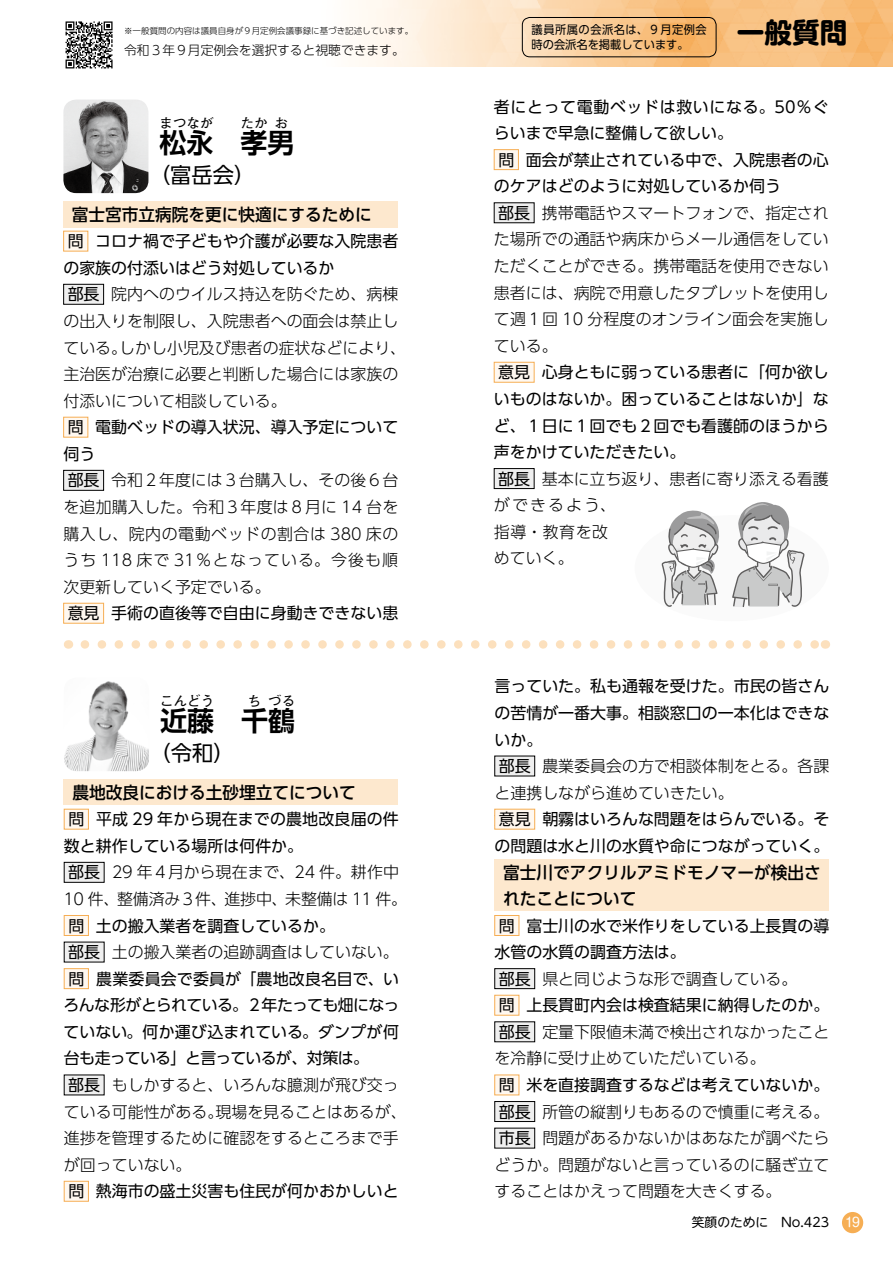
<style>
.page{position:relative;width:893px;height:1263px;background:#fff}
.page>*{position:absolute;margin:0;border:0;box-sizing:border-box;transform-origin:0 0}
.t1{font:700 27.6px "UD Shin M Go Pr 6";color:#000}
.t2{font:700 27px "UD Shin Go Pro De";color:#000}
.t3{font:21.3px "UD Shin Go Pro";color:#000}
.t4{font:500 16.95px/26.5px "UD Shin Go Pro";color:#000}
.t5{font:300 15.9px/26.5px "UD Shin Go Pro";color:#000}
.t6{font:15.9px/26.5px "UD Shin Go Pro";color:#000}
.t7{font:700 13.5px "UD Shin Go Pro De";color:#000}
.t8{font:300 12.75px "UD Shin Go Pro";color:#000}
.t9{font:12.75px "UD Shin M Go Pro";color:#000}
.t10{font:12.75px "Shin M Go Pr 6 N";color:#fff}
.t11{font:11.7px/14.5px "UD Shin Go Pro";letter-spacing:.025em;color:#000;scale:.96 1}
.t12{font:300 8.55px "UD Shin Go Pro";color:#000}
</style>
<div class="page">
<div style="left:842px;top:1212px;width:21px;height:21px;background:#f6ae54;border-radius:50%"></div>
<img style="left:358px;top:0;width:535px;height:67px">
<svg style="left:66px;top:21px;width:47px;height:47px"></svg>
<div style="left:522px;top:17px;width:195px;height:40px;border:1px solid #000;border-radius:8px"></div>
<svg style="left:85px;top:640px;width:731px;height:9px"></svg>
<div style="left:63px;top:201px;width:335px;height:27px;background:#fde8ce"></div>
<div style="left:494px;top:150px;width:24px;height:20px;background:#fff8f0"></div>
<div style="left:494px;top:149px;width:25px;height:21px;border:1px solid #f6ae54"></div>
<div style="left:494px;top:203px;width:40px;height:20px;background:#efefef"></div>
<div style="left:494px;top:362px;width:40px;height:20px;background:#fff8f0"></div>
<div style="left:494px;top:362px;width:40px;height:20px;border:1px solid #f6ae54"></div>
<div style="left:494px;top:469px;width:40px;height:19px;background:#efefef"></div>
<div style="left:494px;top:468px;width:40px;height:21px;border:1px solid #000"></div>
<div style="left:64px;top:231px;width:24px;height:20px;background:#fff8f0"></div>
<div style="left:63px;top:231px;width:25px;height:20px;border:1px solid #f6ae54"></div>
<div style="left:64px;top:284px;width:40px;height:20px;background:#efefef"></div>
<div style="left:63px;top:284px;width:41px;height:20px;border:1px solid #000"></div>
<div style="left:64px;top:417px;width:24px;height:20px;background:#fff8f0"></div>
<div style="left:63px;top:417px;width:25px;height:20px;border:1px solid #f6ae54"></div>
<div style="left:64px;top:470px;width:40px;height:20px;background:#efefef"></div>
<div style="left:63px;top:470px;width:41px;height:20px;border:1px solid #000"></div>
<div style="left:64px;top:603px;width:40px;height:20px;background:#fff8f0"></div>
<div style="left:63px;top:603px;width:41px;height:20px;border:1px solid #f6ae54"></div>
<img style="left:63px;top:100px;width:85px;height:93px">
<div style="left:494px;top:859px;width:335px;height:52px;background:#fde8ce"></div>
<div style="left:63px;top:779px;width:335px;height:26px;background:#fde8ce"></div>
<div style="left:495px;top:756px;width:40px;height:20px;background:#efefef"></div>
<div style="left:495px;top:809px;width:40px;height:20px;background:#fff8f0"></div>
<div style="left:494px;top:809px;width:41px;height:20px;border:1px solid #f6ae54"></div>
<div style="left:495px;top:915px;width:24px;height:20px;background:#fff8f0"></div>
<div style="left:494px;top:915px;width:25px;height:21px;border:1px solid #f6ae54"></div>
<div style="left:495px;top:969px;width:40px;height:20px;background:#efefef"></div>
<div style="left:494px;top:968px;width:41px;height:21px;border:1px solid #000"></div>
<div style="left:495px;top:995px;width:24px;height:20px;background:#fff8f0"></div>
<div style="left:494px;top:995px;width:25px;height:20px;border:1px solid #f6ae54"></div>
<div style="left:495px;top:1022px;width:40px;height:20px;background:#efefef"></div>
<div style="left:495px;top:1075px;width:24px;height:20px;background:#fff8f0"></div>
<div style="left:495px;top:1101px;width:40px;height:20px;background:#efefef"></div>
<div style="left:494px;top:1101px;width:41px;height:21px;border:1px solid #000"></div>
<div style="left:495px;top:1128px;width:40px;height:20px;background:#efefef"></div>
<div style="left:64px;top:809px;width:24px;height:20px;background:#fff8f0"></div>
<div style="left:64px;top:809px;width:25px;height:20px;border:1px solid #f6ae54"></div>
<div style="left:64px;top:862px;width:40px;height:20px;background:#efefef"></div>
<div style="left:64px;top:862px;width:40px;height:20px;border:1px solid #000"></div>
<div style="left:64px;top:915px;width:24px;height:20px;background:#fff8f0"></div>
<div style="left:64px;top:915px;width:25px;height:21px;border:1px solid #f6ae54"></div>
<div style="left:64px;top:942px;width:40px;height:20px;background:#efefef"></div>
<div style="left:64px;top:969px;width:24px;height:20px;background:#fff8f0"></div>
<div style="left:64px;top:968px;width:25px;height:21px;border:1px solid #f6ae54"></div>
<div style="left:64px;top:1075px;width:40px;height:20px;background:#efefef"></div>
<div style="left:64px;top:1181px;width:24px;height:20px;background:#fff8f0"></div>
<div style="left:64px;top:1181px;width:25px;height:20px;border:1px solid #f6ae54"></div>
<img style="left:64px;top:681px;width:85px;height:90px">
<div style="left:635px;top:515px;width:194px;height:106px;background:#fafafa;border-radius:50%"></div>
<svg style="left:661px;top:510px;width:58px;height:97px"></svg>
<svg style="left:732px;top:502px;width:73px;height:105px"></svg>
<p class="t12" style="left:124px;top:24px;width:291px">※一般質問の内容は議員自身が９月定例会議事録に基づき記述しています。</p>
<p class="t8" style="left:124px;top:39px;width:282px">令和３年９月定例会を選択すると視聴できます。</p>
<p class="t7" style="left:160px;top:112px;width:55px">まつなが</p>
<h2 class="t2" style="left:160px;top:121px;width:55px">松永</h2>
<p class="t7" style="left:241px;top:112px;width:28px">たか</p>
<p class="t7" style="left:274px;top:112px;width:15px">お</p>
<h2 class="t2" style="left:241px;top:121px;width:55px">孝男</h2>
<h3 class="t3" style="left:149px;top:158px;width:108px">（富岳会）</h3>
<p class="t4" style="left:72px;top:201px;width:302px">富士宮市立病院を更に快適にするために</p>
<p class="t6" style="left:63px;top:227px;width:336px">問　コロナ禍で子どもや介護が必要な入院患者の家族の付添いはどう対処しているか</p>
<p class="t5" style="left:63px;top:280px;width:344px">部長　院内へのウイルス持込を防ぐため、病棟の出入りを制限し、入院患者への面会は禁止している。しかし小児及び患者の症状などにより、主治医が治療に必要と判断した場合には家族の付添いについて相談している。</p>
<p class="t6" style="left:63px;top:413px;width:336px">問　電動ベッドの導入状況、導入予定について伺う</p>
<p class="t5" style="left:63px;top:467px;width:336px;text-align:justify">部長　令和２年度には３台購入し、その後６台を追加購入した。令和３年度は８月に 14 台を購入し、院内の電動ベッドの割合は 380 床のうち 118 床で 31％となっている。今後も順次更新していく予定でいる。</p>
<p class="t6" style="left:63px;top:600px;width:336px">意見　手術の直後等で自由に身動きできない患</p>
<p class="t6" style="left:68px;top:227px;width:17px">問</p>
<p class="t6" style="left:68px;top:281px;width:33px">部長</p>
<p class="t6" style="left:68px;top:413px;width:17px">問</p>
<p class="t6" style="left:68px;top:467px;width:33px">部長</p>
<p class="t6" style="left:68px;top:599px;width:33px">意見</p>
<p class="t7" style="left:160px;top:690px;width:55px">こんどう</p>
<h2 class="t2" style="left:160px;top:699px;width:55px">近藤</h2>
<h3 class="t3" style="left:150px;top:736px;width:87px">（令和）</h3>
<p class="t7" style="left:248px;top:690px;width:15px">ち</p>
<p class="t7" style="left:268px;top:690px;width:28px">づる</p>
<h2 class="t2" style="left:241px;top:699px;width:55px">千鶴</h2>
<p class="t4" style="left:72px;top:779px;width:285px">農地改良における土砂埋立てについて</p>
<p class="t6" style="left:64px;top:805px;width:336px">問　平成 29 年から現在までの農地改良届の件数と耕作している場所は何件か。</p>
<p class="t5" style="left:64px;top:858px;width:345px">部長　29 年４月から現在まで、24 件。耕作中<br>10 件、整備済み３件、進捗中、未整備は 11 件。</p>
<p class="t6" style="left:64px;top:912px;width:273px">問　土の搬入業者を調査しているか。</p>
<p class="t5" style="left:64px;top:938px;width:336px">部長　土の搬入業者の追跡調査はしていない。</p>
<p class="t6" style="left:64px;top:965px;width:337px;text-align:justify">問　農業委員会で委員が「農地改良名目で、いろんな形がとられている。２年たっても畑になっていない。何か運び込まれている。ダンプが何台も走っている」と言っているが、対策は。</p>
<p class="t5" style="left:64px;top:1071px;width:344px">部長　もしかすると、いろんな臆測が飛び交っている可能性がある。現場を見ることはあるが、進捗を管理するために確認をするところまで手が回っていない。</p>
<p class="t6" style="left:64px;top:1177px;width:336px">問　熱海市の盛土災害も住民が何かおかしいと</p>
<p class="t6" style="left:68px;top:805px;width:17px">問</p>
<p class="t6" style="left:68px;top:859px;width:33px">部長</p>
<p class="t6" style="left:68px;top:912px;width:33px">問部長問</p>
<p class="t6" style="left:68px;top:1071px;width:33px">部長</p>
<p class="t6" style="left:68px;top:1177px;width:17px">問</p>
<p class="t11" style="left:532px;top:22px;width:184px">議員所属の会派名は、９月定例会時の会派名を掲載しています。</p>
<h1 class="t1" style="left:737px;top:9px;width:112px">一般質問</h1>
<p class="t6" style="left:494px;top:93px;width:336px">者にとって電動ベッドは救いになる。50％ぐらいまで早急に整備して欲しい。<br>問　面会が禁止されている中で、入院患者の心のケアはどのように対処しているか伺う</p>
<p class="t5" style="left:494px;top:199px;width:336px;text-align:justify">部長　携帯電話やスマートフォンで、指定された場所での通話や病床からメール通信をしていただくことができる。携帯電話を使用できない患者には、病院で用意したタブレットを使用して週１回 10 分程度のオンライン面会を実施している。</p>
<p class="t6" style="left:494px;top:359px;width:336px;text-align:justify">意見　心身ともに弱っている患者に「何か欲しいものはないか。困っていることはないか」など、１日に１回でも２回でも看護師のほうから声をかけていただきたい。</p>
<p class="t5" style="left:494px;top:465px;width:336px">部長　基本に立ち返り、患者に寄り添える看護ができるよう、<br>指導・教育を改<br>めていく。</p>
<p class="t6" style="left:498px;top:146px;width:17px">問</p>
<p class="t6" style="left:498px;top:199px;width:33px">部長</p>
<p class="t6" style="left:498px;top:358px;width:33px">意見</p>
<p class="t6" style="left:498px;top:465px;width:33px">部長</p>
<p class="t6" style="left:494px;top:672px;width:336px;text-align:justify">言っていた。私も通報を受けた。市民の皆さんの苦情が一番大事。相談窓口の一本化はできないか。</p>
<p class="t5" style="left:494px;top:752px;width:336px">部長　農業委員会の方で相談体制をとる。各課と連携しながら進めていきたい。</p>
<p class="t6" style="left:494px;top:805px;width:336px">意見　朝霧はいろんな問題をはらんでいる。その問題は水と川の水質や命につながっていく。</p>
<p class="t4" style="left:503px;top:858px;width:319px">富士川でアクリルアミドモノマーが検出されたことについて</p>
<p class="t6" style="left:494px;top:912px;width:336px">問　富士川の水で米作りをしている上長貫の導水管の水質の調査方法は。</p>
<p class="t5" style="left:494px;top:965px;width:304px">部長　県と同じような形で調査している。</p>
<p class="t6" style="left:494px;top:991px;width:336px">問　上長貫町内会は検査結果に納得したのか。</p>
<p class="t5" style="left:494px;top:1018px;width:336px">部長　定量下限値未満で検出されなかったことを冷静に受け止めていただいている。</p>
<p class="t6" style="left:494px;top:1071px;width:336px">問　米を直接調査するなどは考えていないか。</p>
<p class="t5" style="left:494px;top:1098px;width:336px;text-align:justify">部長　所管の縦割りもあるので慎重に考える。市長　問題があるかないかはあなたが調べたらどうか。問題がないと言っているのに騒ぎ立てすることはかえって問題を大きくする。</p>
<p class="t6" style="left:499px;top:752px;width:33px">部長</p>
<p class="t6" style="left:499px;top:805px;width:33px">意見</p>
<p class="t6" style="left:499px;top:912px;width:17px">問</p>
<p class="t6" style="left:499px;top:965px;width:33px">部長問部長</p>
<p class="t6" style="left:499px;top:1071px;width:33px">問部長市長</p>
<p class="t9" style="left:692px;top:1212px;width:139px">笑顔のために　No.423</p>
<p class="t10" style="left:846px;top:1212px;width:16px">19</p>
</div>
